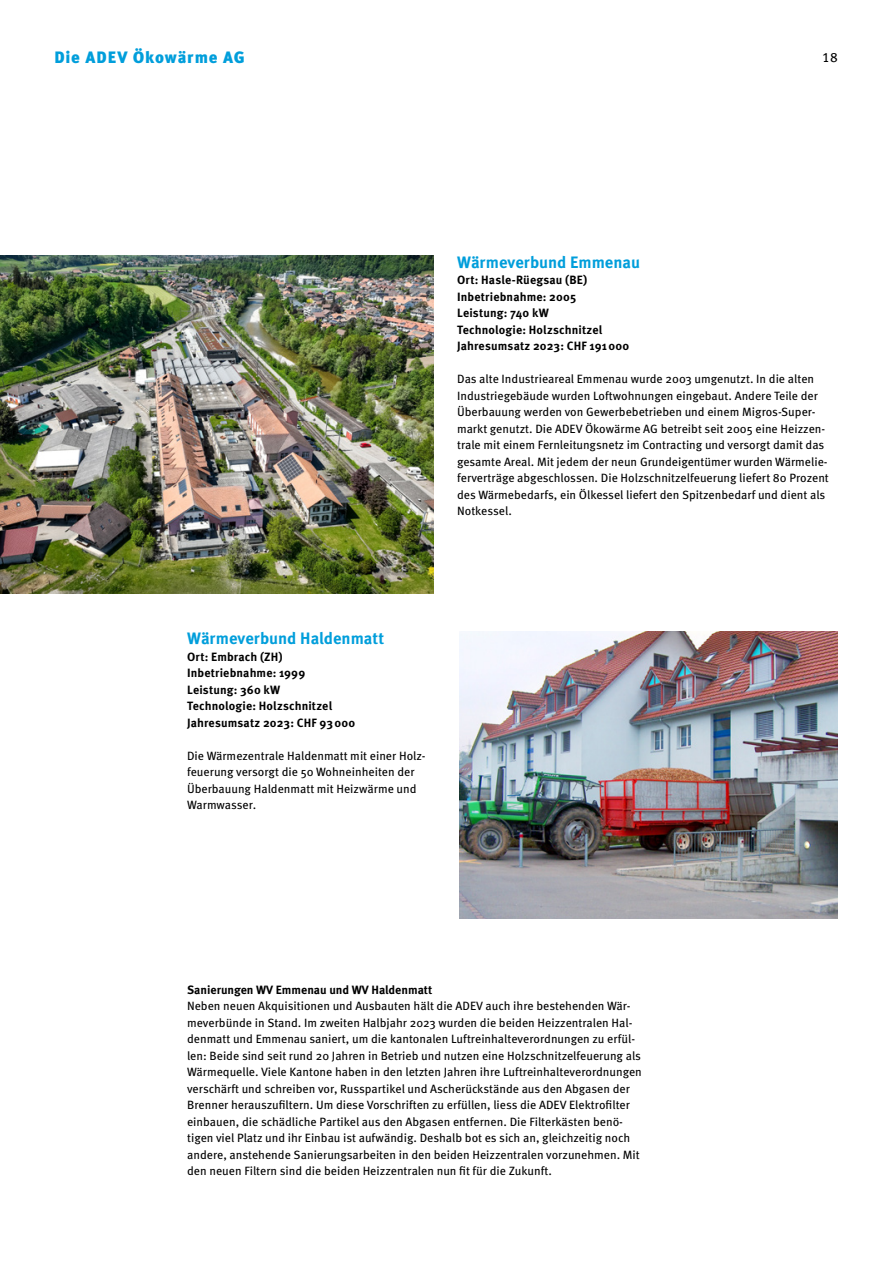
<style>
.page{position:relative;width:893px;height:1263px;background:#fff}
.page>*{position:absolute;margin:0;border:0;box-sizing:border-box;transform-origin:0 0}
.t1{font:700 16.5px "Meta Pro";color:#009edb}
.t2{font:900 16.5px "Meta Pro";letter-spacing:.055em;color:#009edb}
.t3{font:13.5px "Meta Pro";color:#000}
.t4{font:12px/16.5px "Meta Pro";color:#000}
.t5{font:700 12px/16.5px "Meta Pro";letter-spacing:.01em;color:#000}
</style>
<div class="page">
<img style="left:0;top:255px;width:434px;height:339px">
<img style="left:459px;top:632px;width:379px;height:286px">
<h1 class="t2" style="left:54px;top:47px;width:192px">Die ADEV Ökowärme AG</h1>
<p class="t3" style="left:822px;top:48px;width:17px">18</p>
<h1 class="t1" style="left:457px;top:251px;width:184px">Wärmeverbund Emmenau</h1>
<p class="t5" style="left:457px;top:272px;width:174px">Ort: Hasle-Rüegsau (BE)<br>Inbetriebnahme: 2005<br>Leistung: 740 kW<br>Technologie: Holzschnitzel<br>Jahresumsatz 2023: CHF 191000</p>
<p class="t4" style="left:457px;top:371px;width:373px">Das alte Industrieareal Emmenau wurde 2003 umgenutzt. In die alten Industriegebäude wurden Loftwohnungen eingebaut. Andere Teile der Überbauung werden von Gewerbebetrieben und einem Migros-Super&shy;markt genutzt. Die ADEV Ökowärme AG betreibt seit 2005 eine Heizzen&shy;trale mit einem Fernleitungsnetz im Contracting und versorgt damit das gesamte Areal. Mit jedem der neun Grundeigentümer wurden Wärmelie&shy;ferverträge abgeschlossen. Die Holzschnitzelfeuerung liefert 80 Prozent des Wärmebedarfs, ein Ölkessel liefert den Spitzenbedarf und dient als Notkessel.</p>
<h1 class="t1" style="left:187px;top:628px;width:199px">Wärmeverbund Haldenmatt</h1>
<p class="t5" style="left:187px;top:648px;width:170px">Ort: Embrach (ZH)<br>Inbetriebnahme: 1999<br>Leistung: 360 kW<br>Technologie: Holzschnitzel<br>Jahresumsatz 2023: CHF 93000</p>
<p class="t4" style="left:187px;top:747px;width:240px">Die Wärmezentrale Haldenmatt mit einer Holz&shy;feuerung versorgt die 50 Wohneinheiten der Überbauung Haldenmatt mit Heizwärme und Warmwasser.</p>
<p class="t5" style="left:187px;top:981px;width:247px">Sanierungen WV Emmenau und WV Haldenmatt</p>
<p class="t4" style="left:187px;top:998px;width:456px">Neben neuen Akquisitionen und Ausbauten hält die ADEV auch ihre bestehenden Wär&shy;meverbünde in Stand. Im zweiten Halbjahr 2023 wurden die beiden Heizzentralen Hal&shy;denmatt und Emmenau saniert, um die kantonalen Luftreinhalteverordnungen zu erfül&shy;len: Beide sind seit rund 20 Jahren in Betrieb und nutzen eine Holzschnitzelfeuerung als Wärmequelle. Viele Kantone haben in den letzten Jahren ihre Luftreinhalteverordnungen verschärft und schreiben vor, Russpartikel und Ascherückstände aus den Abgasen der Brenner herauszufiltern. Um diese Vorschriften zu erfüllen, liess die ADEV Elektrofilter einbauen, die schädliche Partikel aus den Abgasen entfernen. Die Filterkästen benö&shy;tigen viel Platz und ihr Einbau ist aufwändig. Deshalb bot es sich an, gleichzeitig noch andere, anstehende Sanierungsarbeiten in den beiden Heizzentralen vorzunehmen. Mit den neuen Filtern sind die beiden Heizzentralen nun fit für die Zukunft.</p>
</div>
